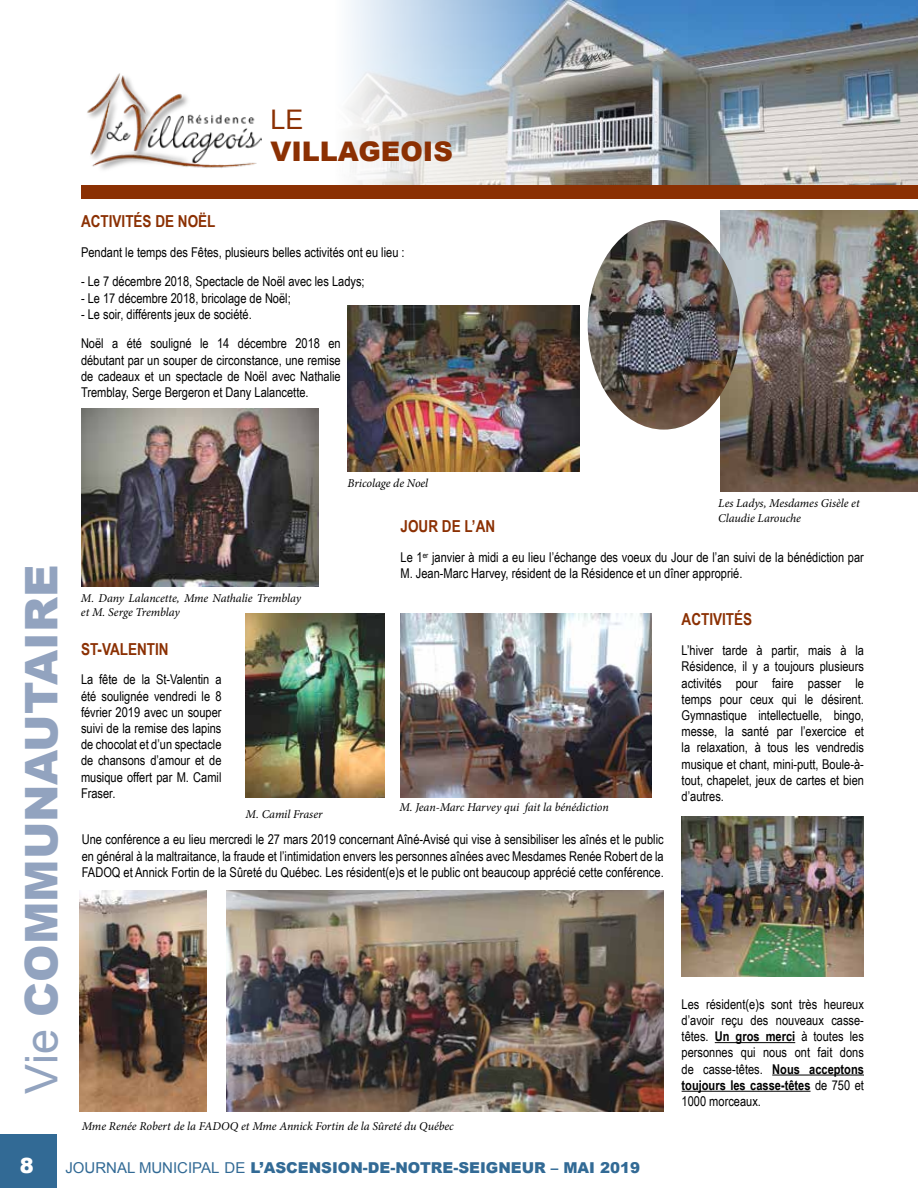
<style>
.page{position:relative;width:918px;height:1188px;background:#fff}
.page>*{position:absolute;margin:0;border:0;box-sizing:border-box;transform-origin:0 0}
.t1{font:900 45px "Arial";color:#92a3bf}
.t2{font:900 27px "Arial";color:#8b3003}
.t3{font:27px "Arial";color:#8b3003}
.t4{font:900 21px "Arial";color:#fff}
.t5{font:700 16.5px "Arial Narrow";color:#8b3003}
.t6{font:900 15px "Arial";color:#326a95}
.t7{font:13.5px/16.2px "Arial Narrow";color:#000;text-align:justify}
.t8{font:italic 12px/14.4px "Minion Pro";letter-spacing:-.005em;color:#000}
.s1{font-weight:400}
.s2{font-weight:700}
</style>
<div class="page">
<img style="left:87px;top:73px;width:175px;height:97px">
<img style="left:720px;top:210px;width:198px;height:281px">
<img style="left:227px;top:890px;width:437px;height:221px">
<img style="left:401px;top:614px;width:250px;height:183px">
<img style="left:79px;top:890px;width:128px;height:221px">
<img style="left:81px;top:408px;width:238px;height:179px">
<img style="left:588px;top:220px;width:152px;height:210px">
<img style="left:348px;top:305px;width:231px;height:166px">
<img style="left:246px;top:613px;width:139px;height:184px">
<img style="left:682px;top:817px;width:182px;height:160px">
<hr style="left:715px;top:1042px;width:80px;height:1px;background:#000">
<hr style="left:772px;top:1075px;width:92px;height:1px;background:#000">
<hr style="left:682px;top:1091px;width:129px;height:1px;background:#000">
<div style="left:0;top:1134px;width:57px;height:54px;background:#326a95"></div>
<img style="left:336px;top:0;width:582px;height:186px">
<div style="left:81px;top:186px;width:837px;height:13px;background:#8b3003"></div>
<h2 class="t3" style="left:270px;top:102px;width:35px">LE</h2>
<h2 class="t2" style="left:270px;top:132px;width:184px">VILLAGEOIS</h2>
<p class="t5" style="left:81px;top:209px;width:136px">ACTIVITÉS DE NOËL</p>
<p class="t7" style="left:81px;top:243px;width:325px">Pendant le temps des Fêtes, plusieurs belles activités ont eu lieu :</p>
<p class="t7" style="left:81px;top:273px;width:285px">- Le 7 décembre 2018, Spectacle de Noël avec les Ladys;</p>
<p class="t7" style="left:81px;top:289px;width:211px">- Le 17 décembre 2018, bricolage de Noël;</p>
<p class="t7" style="left:81px;top:299px;width:261px;line-height:29.7px">- Le soir, différents jeux de société.<br>Noël a été souligné le 14 décembre 2018 en</p>
<p class="t7" style="left:81px;top:351px;width:261px">débutant par un souper de circonstance, une remise de cadeaux et un spectacle de Noël avec Nathalie Tremblay, Serge Bergeron et Dany Lalancette.</p>
<h1 class="t1" style="left:9px;top:1094px;width:531px;rotate:-90deg"><span class="s1">Vie</span> COMMUNAUTAIRE</h1>
<p class="t8" style="left:348px;top:476px;width:82px">Bricolage de Noel</p>
<p class="t8" style="left:718px;top:496px;width:143px">Les Ladys, Mesdames Gisèle et<br>Claudie Larouche</p>
<p class="t5" style="left:401px;top:514px;width:96px">JOUR DE L’AN</p>
<p class="t7" style="left:401px;top:549px;width:465px">Le 1<sup>er</sup> janvier à midi a eu lieu l’échange des voeux du Jour de l’an suivi de la bénédiction par<br>M. Jean-Marc Harvey, résident de la Résidence et un dîner approprié.</p>
<p class="t8" style="left:81px;top:591px;width:221px">M. Dany Lalancette, Mme Nathalie Tremblay et M. Serge Tremblay</p>
<p class="t5" style="left:81px;top:636px;width:89px">ST-VALENTIN</p>
<p class="t7" style="left:81px;top:671px;width:142px">La fête de la St-Valentin a été soulignée vendredi le 8 février 2019 avec un souper suivi de la remise des lapins de chocolat et d’un spectacle de chansons d’amour et de musique offert par M. Camil Fraser.</p>
<p class="t7" style="left:82px;top:831px;width:583px">Une conférence a eu lieu mercredi le 27 mars 2019 concernant Aîné-Avisé qui vise à sensibiliser les aînés et le public en général à la maltraitance, la fraude et l’intimidation envers les personnes aînées avec Mesdames Renée Robert de la FADOQ et Annick Fortin de la Sûreté du Québec. Les résident(e)s et le public ont beaucoup apprécié cette conférence.</p>
<p class="t8" style="left:399px;top:800px;width:211px">M. Jean-Marc Harvey qui fait la bénédiction</p>
<p class="t8" style="left:246px;top:806px;width:78px">M. Camil Fraser</p>
<p class="t5" style="left:682px;top:607px;width:72px">ACTIVITÉS</p>
<p class="t7" style="left:682px;top:642px;width:184px">L’hiver tarde à partir, mais à la Résidence, il y a toujours plusieurs activités pour faire passer le temps pour ceux qui le désirent.<br>Gymnastique intellectuelle, bingo, messe, la santé par l’exercice et la relaxation, à tous les vendredis musique et chant, mini-putt, Boule-à&shy;tout, chapelet, jeux de cartes et bien d’autres.</p>
<p class="t8" style="left:82px;top:1119px;width:374px">Mme Renée Robert de la FADOQ et Mme Annick Fortin de la Sûreté du Québec</p>
<p class="t7" style="left:682px;top:995px;width:184px">Les résident(e)s sont très heureux d’avoir reçu des nouveaux casse&shy;têtes. <span class="s2">Un gros merci</span> à toutes les personnes qui nous ont fait dons de casse-têtes. <span class="s2">Nous acceptons toujours les casse-têtes</span> de 750 et 1000 morceaux.</p>
<h3 class="t4" style="left:20px;top:1151px;width:16px">8</h3>
<p class="t6" style="left:65px;top:1157px;width:576px"><span class="s1">JOURNAL MUNICIPAL DE</span> L’ASCENSION-DE-NOTRE-SEIGNEUR – MAI 2019</p>
</div>
